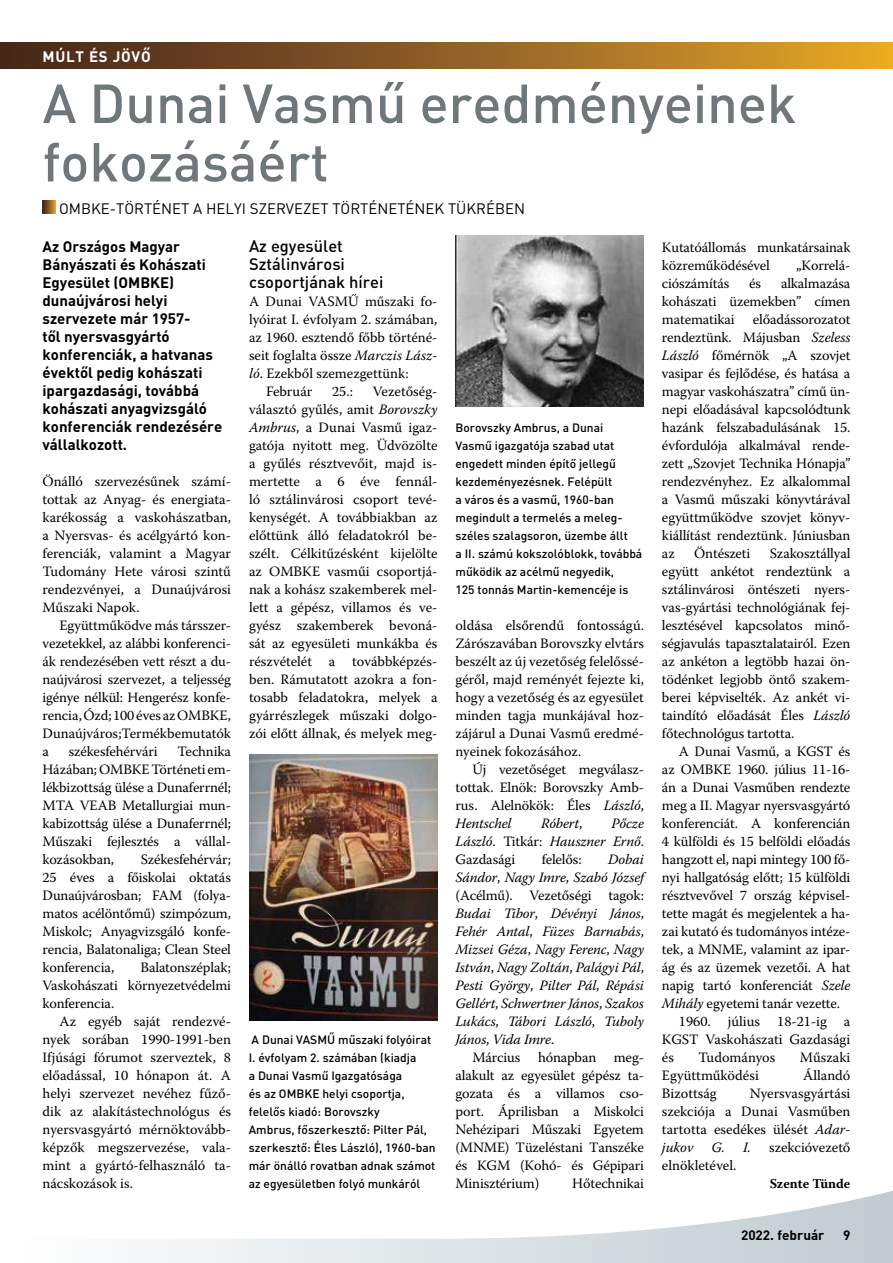
<style>
.page{position:relative;width:893px;height:1263px;background:#fff}
.page>*{position:absolute;margin:0;border:0;box-sizing:border-box;transform-origin:0 0}
.t1{font:500 54px/58.5px "DIN";color:#70777a}
.t2{font:500 16.5px/18px "DIN";color:#000}
.t3{font:700 15px/18px "DIN";color:#000}
.t4{font:15px "DIN";color:#000}
.t5{font:700 15px "DIN";letter-spacing:.05em;color:#fff}
.t6{font:14.25px/18px "Warnock Pro";letter-spacing:-.01em;color:#000;text-align:justify}
.t7{font:italic 14.25px/18px "Warnock Pro";letter-spacing:-.01em;color:#000;text-align:justify}
.t8{font:700 13.5px "DIN";color:#000}
.t9{font:700 13.5px "Warnock Pro";color:#000}
.t10{font:500 12px/18px "DIN";color:#000}
.s1{font-style:italic}
.s2{font-style:normal}
</style>
<div class="page">
<div style="left:0;top:43px;width:893px;height:25px;background:linear-gradient(to right,#3f201e,#e5a529)"></div>
<svg style="left:43px;top:201px;width:12px;height:12px"></svg>
<img style="left:455px;top:235px;width:189px;height:171px">
<img style="left:249px;top:755px;width:188px;height:266px">
<svg style="left:158px;top:1191px;width:735px;height:72px"></svg>
<p class="t5" style="left:43px;top:46px;width:110px">MÚLT ÉS JÖVŐ</p>
<h1 class="t1" style="left:43px;top:72px;width:755px">A Dunai Vasmű eredményeinek fokozásáért</h1>
<p class="t4" style="left:59px;top:198px;width:467px">OMBKE-TÖRTÉNET A HELYI SZERVEZET TÖRTÉNETÉNEK TÜKRÉBEN</p>
<p class="t3" style="left:43px;top:237px;width:181px">Az Országos Magyar<br>Bányászati és Kohászati<br>Egyesület (OMBKE) dunaújvárosi helyi szervezete már 1957-<br>től nyersvasgyártó konferenciák, a hatvanas évektől pedig kohászati ipargazdasági, továbbá kohászati anyagvizsgáló konferenciák rendezésére vállalkozott.</p>
<p class="t6" style="left:43px;top:472px;width:190px">Önálló szervezésűnek számí&shy;tottak az Anyag- és energiata&shy;karékosság a vaskohászatban, a Nyersvas- és acélgyártó kon&shy;ferenciák, valamint a Magyar Tudomány Hete városi szintű rendezvényei, a Dunaújvárosi Műszaki Napok.</p>
<p class="t6" style="left:43px;top:616px;width:190px;text-indent:17px">Együttműködve más társszer&shy;vezetekkel, az alábbi konferenci&shy;ák rendezésében vett részt a du&shy;naújvárosi szervezet, a teljesség igénye nélkül: Hengerész konfe&shy;rencia, Ózd; 100 éves az OMBKE, Dunaújváros;Termékbemutatók a</p>
<p class="t6" style="left:43px;top:742px;width:190px;text-indent:135px">Technika Házában; OMBKE Történeti em&shy;lékbizottság ülése a Dunaferrnél; MTA VEAB Metallurgiai mun&shy;kabizottság ülése a Dunaferrnél; Műszaki fejlesztés a vállal&shy;kozásokban,</p>
<p class="t6" style="left:69px;top:742px;width:90px">székesfehérvári</p>
<p class="t6" style="left:43px;top:850px;width:190px;text-indent:98px">Székesfehérvár; 25 éves a főiskolai oktatás Dunaújvárosban; FAM (folya&shy;matos acélöntőmű) szimpózum, Miskolc; Anyagvizsgáló konfe&shy;rencia, Balatonaliga; Clean Steel konferencia,</p>
<p class="t6" style="left:43px;top:958px;width:190px;text-indent:98px">Balatonszéplak; Vaskohászati környezetvédelmi konferencia.</p>
<p class="t6" style="left:43px;top:1012px;width:190px;text-indent:17px">Az egyéb saját rendezvé&shy;nyek sorában 1990-1991-ben Ifjúsági fórumot szerveztek, 8 előadással, 10 hónapon át. A helyi szervezet nevéhez fűző&shy;dik az alakítástechnológus és nyersvasgyártó mérnöktovább&shy;képzők megszervezése, vala&shy;mint a gyártó-felhasználó ta&shy;nácskozások is.</p>
<p class="t2" style="left:249px;top:236px;width:136px">Az egyesület<br>Sztálinvárosi csoportjának hírei</p>
<p class="t6" style="left:249px;top:292px;width:190px">A Dunai VASMŰ műszaki fo-</p>
<p class="t6" style="left:249px;top:310px;width:190px">lyóirat I. évfolyam 2. számában,</p>
<p class="t6" style="left:249px;top:328px;width:190px">az 1960. esztendő főbb történé-</p>
<p class="t6" style="left:249px;top:346px;width:190px">seit foglalta össze <span class="s1">Marczis Lász-</span></p>
<p class="t6" style="left:249px;top:364px;width:161px"><span class="s1">ló</span>. Ezekből szemezgettünk:</p>
<p class="t6" style="left:266px;top:382px;width:48px">Február</p>
<p class="t6" style="left:332px;top:382px;width:22px">25.:</p>
<p class="t6" style="left:249px;top:382px;width:190px;text-indent:124px">Vezetőség&shy;választó gyűlés, amit <span class="s1">Borovszky Ambrus</span>, a Dunai Vasmű igaz&shy;gatója nyitott meg. Üdvözölte a gyűlés résztvevőit, majd is&shy;mertette a 6 éve fennál&shy;ló sztálinvárosi csoport tevé&shy;kenységét. A továbbiakban az előttünk álló feladatokról be&shy;szélt. Célkitűzésként kijelölte az OMBKE vasműi csoportjá&shy;nak a kohász szakemberek mel&shy;lett a gépész, villamos és ve&shy;gyész szakemberek bevoná&shy;sát az egyesületi munkákba és részvételét a továbbképzés&shy;ben. Rámutatott azokra a fon&shy;tosabb feladatokra, melyek a gyárrészlegek műszaki dolgo&shy;zói előtt állnak, és melyek meg-</p>
<p class="t10" style="left:249px;top:1030px;width:188px">A Dunai VASMŰ műszaki folyóirat<br>I. évfolyam 2. számában (kiadja<br>a Dunai Vasmű Igazgatósága<br>és az OMBKE helyi csoportja, felelős kiadó: Borovszky<br>Ambrus, főszerkesztő: Pilter Pál, szerkesztő: Éles László), 1960-ban már önálló rovatban adnak számot az egyesületben folyó munkáról</p>
<p class="t10" style="left:455px;top:418px;width:188px">Borovszky Ambrus, a Dunai<br>Vasmű igazgatója szabad utat engedett minden építő jellegű kezdeményezésnek. Felépült<br>a város és a vasmű, 1960-ban megindult a termelés a meleg&shy;széles szalagsoron, üzembe állt<br>a II. számú kokszolóblokk, továbbá működik az acélmű negyedik,<br>125 tonnás Martin-kemencéje is</p>
<p class="t6" style="left:455px;top:616px;width:190px">oldása elsőrendű fontosságú.<br>Zárószavában Borovszky elvtárs beszélt az új vezetőség felelőssé&shy;géről, majd reményét fejezte ki, hogy a vezetőség és az egyesület minden tagja munkájával hoz&shy;zájárul a Dunai Vasmű eredmé&shy;nyeinek fokozásához.</p>
<p class="t6" style="left:455px;top:760px;width:190px;text-indent:17px">Új vezetőséget megválasz&shy;tottak. Elnök: Borovszky Amb&shy;rus. Alelnökök: Éles <span class="s1">László</span>, <span class="s1">Hentschel</span></p>
<p class="t7" style="left:541px;top:814px;width:43px">Róbert<span class="s2">,</span></p>
<p class="t7" style="left:455px;top:814px;width:190px;text-indent:156px">Pőcze László<span class="s2">. Titkár:</span> Hauszner Ernő<span class="s2">.<br>Gazdasági</span></p>
<p class="t6" style="left:542px;top:850px;width:41px">felelős:</p>
<p class="t7" style="left:455px;top:850px;width:190px;text-indent:153px">Dobai Sándor<span class="s2">,</span> Nagy Imre<span class="s2">,</span> Szabó József <span class="s2">(Acélmű). Vezetőségi tagok:<br></span>Budai Tibor<span class="s2">,</span> Dévényi János<span class="s2">, </span>Fehér Antal<span class="s2">,</span> Füzes Barnabás<span class="s2">, </span>Mizsei Géza<span class="s2">,</span> Nagy Ferenc<span class="s2">,</span> Nagy István<span class="s2">,</span> Nagy Zoltán<span class="s2">,</span> Palágyi Pál<span class="s2">, </span>Pesti György<span class="s2">,</span> Pilter Pál<span class="s2">,</span> Répási Gellért<span class="s2">,</span> Schwertner János<span class="s2">,</span> Szakos Lukács<span class="s2">,</span> Tábori László<span class="s2">,</span> Tuboly János<span class="s2">,</span> Vida Imre<span class="s2">.</span></p>
<p class="t6" style="left:455px;top:1048px;width:190px;text-indent:17px">Március hónapban meg&shy;alakult az egyesület gépész ta&shy;gozata és a villamos cso&shy;port. Áprilisban a Miskolci Nehézipari Műszaki Egyetem (MNME) Tüzeléstani Tanszéke és KGM (Kohó- és Gépipari Minisztérium)</p>
<p class="t6" style="left:572px;top:1174px;width:73px">Hőtechnikai</p>
<p class="t6" style="left:662px;top:238px;width:190px">Kutatóállomás munkatársainak közreműködésével</p>
<p class="t6" style="left:796px;top:256px;width:56px">„Korrelá-</p>
<p class="t6" style="left:662px;top:274px;width:190px;text-indent:119px">alkalmazása kohászati üzemekben” címen matematikai</p>
<p class="t6" style="left:662px;top:274px;width:69px">ciószámítás</p>
<p class="t6" style="left:749px;top:274px;width:13px">és</p>
<p class="t6" style="left:662px;top:310px;width:190px;text-indent:91px">előadássorozatot rendeztünk. Májusban <span class="s1">Szeless László</span> főmérnök „A szovjet vasipar és fejlődése, és hatása a magyar vaskohászatra” című ün&shy;nepi előadásával kapcsolódtunk hazánk felszabadulásának 15. évfordulója alkalmával rende&shy;zett „Szovjet Technika Hónapja” rendezvényhez. Ez alkalommal a Vasmű műszaki könyvtárával együttműködve szovjet könyv&shy;kiállítást rendeztünk. Júniusban az</p>
<p class="t6" style="left:694px;top:544px;width:58px">Öntészeti</p>
<p class="t6" style="left:662px;top:544px;width:190px;text-indent:108px">Szakosztállyal együtt ankétot rendeztünk a sztálinvárosi öntészeti nyers&shy;vas-gyártási technológiának fej&shy;lesztésével kapcsolatos minő&shy;ségjavulás tapasztalatairól. Ezen az ankéton a legtöbb hazai ön&shy;tödénket legjobb öntő szakem&shy;berei képviselték. Az ankét vi&shy;taindító előadását Éles <span class="s1">László </span>főtechnológus tartotta.</p>
<p class="t6" style="left:679px;top:742px;width:173px">A Dunai Vasmű, a KGST és</p>
<p class="t6" style="left:662px;top:760px;width:189px">az OMBKE 1960. július 11-16-</p>
<p class="t6" style="left:662px;top:778px;width:190px">án a Dunai Vasműben rendezte</p>
<p class="t6" style="left:662px;top:796px;width:190px">meg a II. Magyar nyersvasgyártó</p>
<p class="t6" style="left:662px;top:814px;width:190px">konferenciát. A konferencián</p>
<p class="t6" style="left:662px;top:832px;width:190px">4 külföldi és 15 belföldi előadás</p>
<p class="t6" style="left:662px;top:850px;width:190px">hangzott el, napi mintegy 100 fő-</p>
<p class="t6" style="left:662px;top:868px;width:190px">nyi hallgatóság előtt; 15 külföldi</p>
<p class="t6" style="left:662px;top:886px;width:190px">résztvevővel 7 ország képvisel-</p>
<p class="t6" style="left:662px;top:904px;width:190px">tette magát és megjelentek a ha-</p>
<p class="t6" style="left:662px;top:922px;width:190px">zai kutató és tudományos intéze-</p>
<p class="t6" style="left:662px;top:940px;width:190px">tek, a MNME, valamint az ipar-</p>
<p class="t6" style="left:662px;top:958px;width:190px">ág és az üzemek vezetői. A hat</p>
<p class="t6" style="left:662px;top:976px;width:190px">napig tartó konferenciát <span class="s1">Szele</span></p>
<p class="t6" style="left:662px;top:994px;width:180px"><span class="s1">Mihály</span> egyetemi tanár vezette.</p>
<p class="t6" style="left:679px;top:1012px;width:173px">1960. július 18-21-ig a</p>
<p class="t6" style="left:662px;top:1030px;width:190px">KGST Vaskohászati Gazdasági</p>
<p class="t6" style="left:662px;top:1048px;width:14px">és</p>
<p class="t6" style="left:699px;top:1048px;width:78px">Tudományos</p>
<p class="t6" style="left:800px;top:1048px;width:52px">Műszaki</p>
<p class="t6" style="left:662px;top:1066px;width:98px">Együttműködési</p>
<p class="t6" style="left:803px;top:1066px;width:49px">Állandó</p>
<p class="t6" style="left:662px;top:1084px;width:56px">Bizottság</p>
<p class="t6" style="left:662px;top:1084px;width:190px;text-indent:88px">Nyersvasgyártási szekciója a Dunai Vasműben tartotta esedékes ülését <span class="s1">Adar&shy;jukov</span></p>
<p class="t7" style="left:711px;top:1138px;width:41px">G. I.</p>
<p class="t6" style="left:769px;top:1138px;width:83px">szekcióvezető</p>
<p class="t6" style="left:662px;top:1156px;width:76px">elnökletével.</p>
<p class="t9" style="left:770px;top:1175px;width:82px">Szente Tünde</p>
<p class="t8" style="left:741px;top:1225px;width:85px">2022. február</p>
<p class="t8" style="left:843px;top:1225px;width:9px">9</p>
</div>
